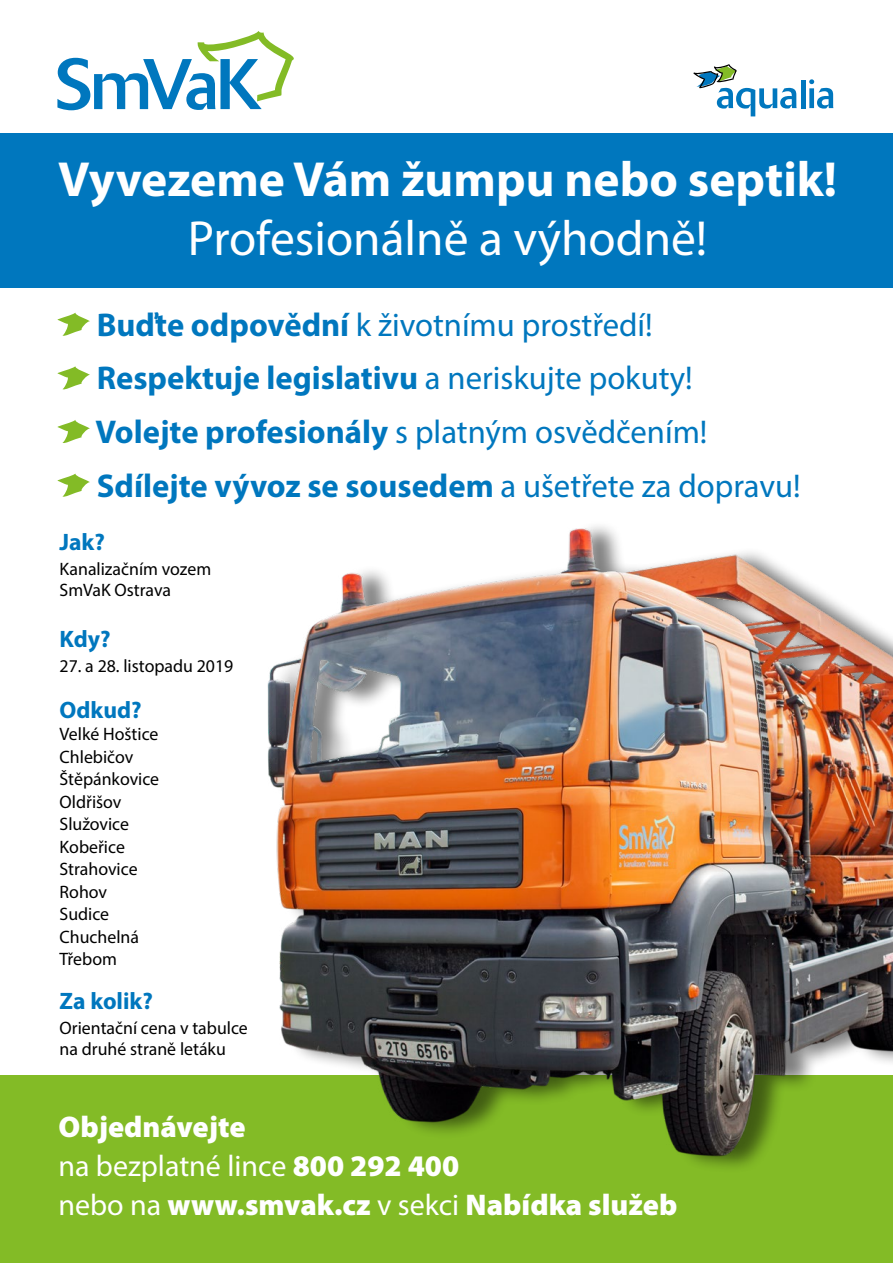
<style>
.page{position:relative;width:893px;height:1263px;background:#fff}
.page>*{position:absolute;margin:0;border:0;box-sizing:border-box;transform-origin:0 0}
.t1{font:700 49.5px "Myriad Pro";color:#fff}
.t2{font:49.5px "Myriad Pro";color:#fff}
.t3{font:700 33px/53.7px "Myriad Pro";color:#0077be}
.t4{font:900 30px/39px "Myriad Pro";color:#fff}
.t5{font:700 23.85px "Myriad Pro";color:#0077be}
.t6{font:18px/22.5px "Myriad Pro";color:#000}
.s1{font-weight:400}
</style>
<div class="page">
<svg style="left:57px;top:31px;width:237px;height:79px"></svg>
<hr style="left:801px;top:80px;width:4px;height:28px;background:#0077be">
<svg style="left:809px;top:79px;width:24px;height:30px"></svg>
<svg style="left:693px;top:64px;width:104px;height:52px"></svg>
<div style="left:0;top:133px;width:893px;height:154px;background:#0077be"></div>
<div style="left:0;top:1076px;width:893px;height:187px;background:#83bb26"></div>
<svg style="left:57px;top:312px;width:33px;height:24px"></svg>
<svg style="left:57px;top:366px;width:33px;height:24px"></svg>
<svg style="left:57px;top:420px;width:33px;height:23px"></svg>
<svg style="left:57px;top:473px;width:33px;height:24px"></svg>
<img style="left:251px;top:526px;width:642px;height:642px">
<h1 class="t1" style="left:58px;top:147px;width:780px">Vyvezeme Vám žumpu nebo septik!</h1>
<h1 class="t2" style="left:188px;top:208px;width:521px">Profesionálně a výhodně!</h1>
<h2 class="t3" style="left:96px;top:297px;width:707px">Buďte odpovědní <span class="s1">k životnímu prostředí!<br></span>Respektuje legislativu <span class="s1">a neriskujte pokuty!<br></span>Volejte profesionály <span class="s1">s platným osvědčením!<br></span>Sdílejte vývoz se sousedem <span class="s1">a ušetřete za dopravu!</span></h2>
<h3 class="t5" style="left:60px;top:526px;width:47px">Jak?</h3>
<p class="t6" style="left:60px;top:558px;width:153px;line-height:21px">Kanalizačním vozem<br>SmVaK Ostrava</p>
<h3 class="t5" style="left:60px;top:623px;width:53px">Kdy?</h3>
<p class="t6" style="left:60px;top:655px;width:175px">27. a 28. listopadu 2019</p>
<h3 class="t5" style="left:60px;top:694px;width:84px">Odkud?</h3>
<p class="t6" style="left:60px;top:722px;width:101px">Velké Hoštice<br>Chlebičov<br>Štěpánkovice<br>Oldřišov<br>Služovice<br>Kobeřice<br>Strahovice<br>Rohov<br>Sudice<br>Chuchelná<br>Třebom</p>
<h3 class="t5" style="left:60px;top:985px;width:95px">Za kolik?</h3>
<p class="t6" style="left:60px;top:1017px;width:190px;line-height:21px">Orientační cena v tabulce na druhé straně letáku</p>
<h3 class="t4" style="left:58px;top:1106px;width:620px">Objednávejte<br><span class="s1">na bezplatné lince</span> 800 292 400<br><span class="s1">nebo na</span> www.smvak.cz <span class="s1">v sekci</span> Nabídka služeb</h3>
</div>
